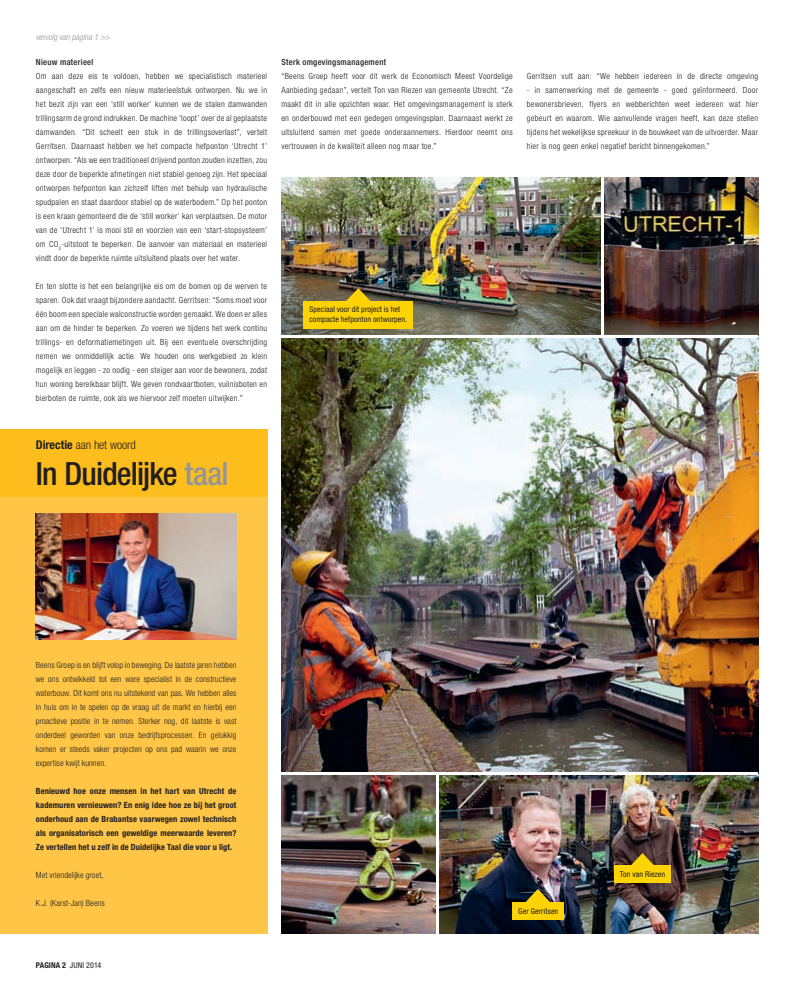
<style>
.page{position:relative;width:794px;height:993px;background:#fff}
.page>*{position:absolute;margin:0;border:0;box-sizing:border-box;transform-origin:0 0}
.t1{font:500 condensed 32px "Helvetica Neue LT Std";letter-spacing:-.025em;color:#231f20}
.t2{font:300 condensed 12px "Helvetica Neue LT Std";letter-spacing:-.01em;color:#231f20}
.t3{font:300 condensed 8.5px/14px "Helvetica Neue LT Std";letter-spacing:.03em;color:#231f20;text-align:justify}
.t4{font:700 condensed 8.5px/14px "Helvetica Neue LT Std";letter-spacing:.01em;color:#231f20;text-align:justify}
.t5{font:500 condensed 8.5px "Helvetica Neue LT Std";letter-spacing:.035em;color:#231f20}
.t6{font:300 condensed 8.5px "Helvetica Neue LT Std";letter-spacing:.005em;color:#231f20}
.t7{font:300 condensed 8.5px "Helvetica Neue LT Std";letter-spacing:.01em;color:#231f20}
.t8{font:italic 300 condensed 8.5px "Helvetica Neue LT Std";letter-spacing:.005em;color:#939598}
.t9{font:condensed 8px/10px "Helvetica Neue LT Std";letter-spacing:.01em;color:#231f20}
.s1{font-weight:700}
.s2{color:#939598}
</style>
<div class="page">
<img style="left:281px;top:177px;width:477px;height:756px">
<div style="left:0;top:429px;width:267px;height:504px;background:#fec546"></div>
<div style="left:0;top:429px;width:267px;height:67px;background:#fdbd1d"></div>
<hr style="left:281px;top:336px;width:477px;height:2px;background:#fff">
<hr style="left:601px;top:177px;width:2px;height:160px;background:#fff">
<hr style="left:436px;top:772px;width:2px;height:163px;background:#fff">
<div style="left:304px;top:301px;width:109px;height:27px;background:#fed304"></div>
<svg style="left:344px;top:288px;width:28px;height:13px"></svg>
<svg style="left:523px;top:888px;width:29px;height:14px"></svg>
<svg style="left:628px;top:852px;width:28px;height:13px"></svg>
<hr style="left:281px;top:772px;width:477px;height:2px;background:#fff">
<div style="left:512px;top:902px;width:52px;height:17px;background:#fed304"></div>
<div style="left:614px;top:865px;width:56px;height:17px;background:#fed304"></div>
<img style="left:36px;top:513px;width:200px;height:126px">
<p class="t8" style="left:36px;top:33px;width:75px">vervolg van pagina 1 &gt;&gt;</p>
<p class="t5" style="left:36px;top:57px;width:59px">Nieuw materieel</p>
<p class="t3" style="left:36px;top:69px;width:233px">Om aan deze eis te voldoen, hebben we specialistisch materieel aangeschaft en zelfs een nieuw materieelstuk ontworpen. Nu we in het bezit zijn van een ‘still worker’ kunnen we de stalen damwanden trillingsarm de grond indrukken. De machine ‘loopt’ over de al geplaatste damwanden. “Dit scheelt een stuk in de trillingsoverlast”, vertelt Gerritsen. Daarnaast hebben we het compacte hefponton ‘Utrecht 1’ ontworpen. “Als we een traditioneel drijvend ponton zouden inzetten, zou deze door de beperkte afmetingen niet stabiel genoeg zijn. Het speciaal ontworpen hefponton kan zichzelf liften met behulp van hydraulische spudpalen en staat daardoor stabiel op de waterbodem.” Op het ponton is een kraan gemonteerd die de ‘still worker’ kan verplaatsen. De motor van de ‘Utrecht 1’ is mooi stil en voorzien van een ‘start-stopsysteem’ om CO<sub>2</sub>-uitstoot te beperken. De aanvoer van materiaal en materieel vindt door de beperkte ruimte uitsluitend plaats over het water.</p>
<p class="t3" style="left:36px;top:279px;width:233px">En ten slotte is het een belangrijke eis om de bomen op de werven te sparen. Ook dat vraagt bijzondere aandacht. Gerritsen: “Soms moet voor één boom een speciale walconstructie worden gemaakt. We doen er alles aan om de hinder te beperken. Zo voeren we tijdens het werk continu trillings- en deformatiemetingen uit. Bij een eventuele overschrijding nemen we onmiddellijk actie. We houden ons werkgebied zo klein mogelijk en leggen - zo nodig - een steiger aan voor de bewoners, zodat hun woning bereikbaar blijft. We geven rondvaartboten, vuilnisboten en bierboten de ruimte, ook als we hiervoor zelf moeten uitwijken.”</p>
<p class="t5" style="left:281px;top:57px;width:106px">Sterk omgevingsmanagement</p>
<p class="t3" style="left:281px;top:69px;width:233px">“Beens Groep heeft voor dit werk de Economisch Meest Voordelige Aanbieding gedaan”, vertelt Ton van Riezen van gemeente Utrecht. “Ze maakt dit in alle opzichten waar. Het omgevingsmanagement is sterk en onderbouwd met een gedegen omgevingsplan. Daarnaast werkt ze uitsluitend samen met goede onderaannemers. Hierdoor neemt ons vertrouwen in de kwaliteit alleen nog maar toe.”</p>
<p class="t3" style="left:527px;top:69px;width:233px">Gerritsen vult aan: “We hebben iedereen in de directe omgeving</p>
<p class="t3" style="left:527px;top:83px;width:233px">- in samenwerking met de gemeente - goed geïnformeerd. Door bewonersbrieven, flyers en webberichten weet iedereen wat hier gebeurt en waarom. Wie aanvullende vragen heeft, kan deze stellen tijdens het wekelijkse spreekuur in de bouwkeet van de uitvoerder. Maar hier is nog geen enkel negatief bericht binnengekomen.”</p>
<p class="t9" style="left:309px;top:304px;width:99px">Speciaal voor dit project is het compacte hefponton ontworpen.</p>
<h2 class="t2" style="left:36px;top:438px;width:101px"><span class="s1">Directie</span> aan het woord</h2>
<h1 class="t1" style="left:36px;top:455px;width:194px">In Duidelijke <span class="s2">taal</span></h1>
<p class="t3" style="left:36px;top:657px;width:202px">Beens Groep is en blijft volop in beweging. De laatste jaren hebben we ons ontwikkeld tot een ware specialist in de constructieve waterbouw. Dit komt ons nu uitstekend van pas. We hebben alles in huis om in te spelen op de vraag uit de markt en hierbij een proactieve positie in te nemen. Sterker nog, dit laatste is vast onderdeel geworden van onze bedrijfsprocessen. En gelukkig komen er steeds vaker projecten op ons pad waarin we onze expertise kwijt kunnen.</p>
<p class="t4" style="left:36px;top:783px;width:202px">Benieuwd hoe onze mensen in het hart van Utrecht de kademuren vernieuwen? En enig idee hoe ze bij het groot onderhoud aan de Brabantse vaarwegen zowel technisch als organisatorisch een geweldige meerwaarde leveren?<br>Ze vertellen het u zelf in de Duidelijke Taal die voor u ligt.</p>
<p class="t6" style="left:36px;top:869px;width:69px">Met vriendelijke groet,</p>
<p class="t7" style="left:36px;top:897px;width:70px">K.J. (Karst-Jan) Beens</p>
<p class="t9" style="left:36px;top:959px;width:67px"><span class="s1">PAGINA 2</span> Juni 2014</p>
<p class="t9" style="left:518px;top:905px;width:42px">Ger Gerritsen</p>
<p class="t9" style="left:620px;top:869px;width:47px">Ton van Riezen</p>
</div>
